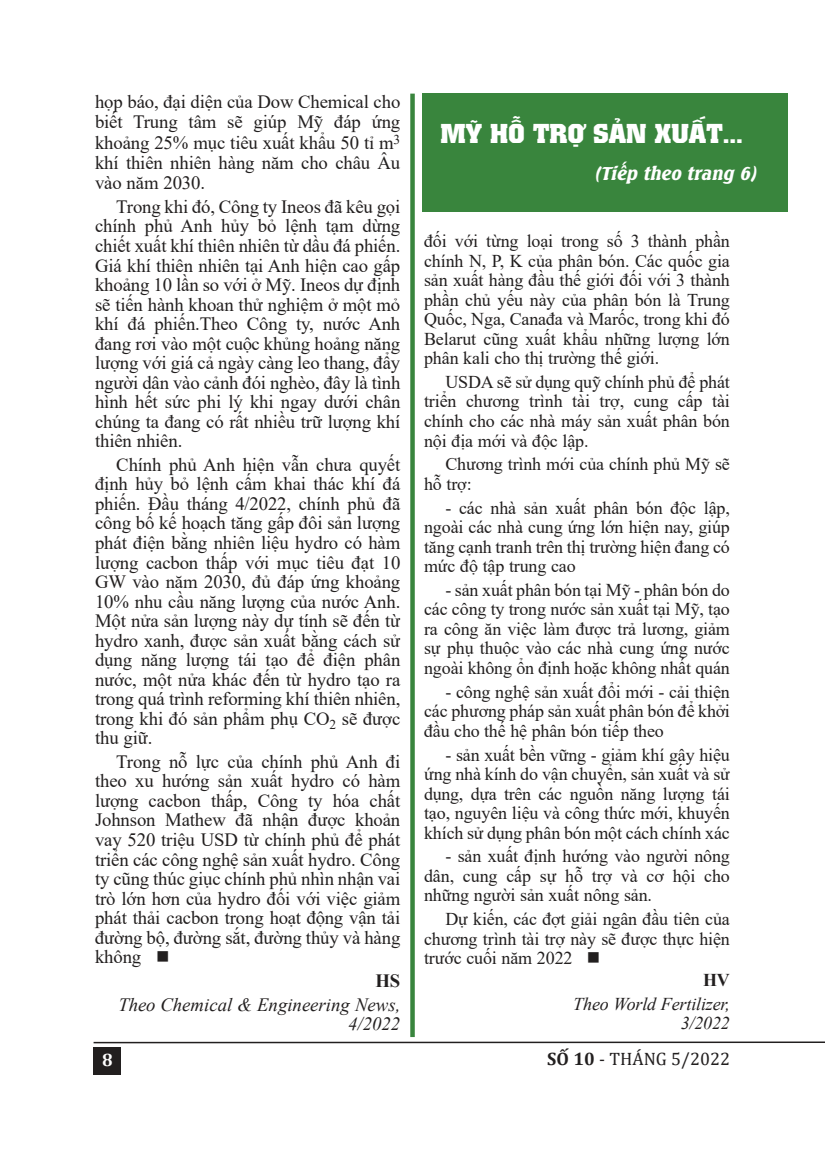
<style>
.page{position:relative;width:825px;height:1166px;background:#fff}
.page>*{position:absolute;margin:0;border:0;box-sizing:border-box;transform-origin:0 0}
.t1{font:27px "UTM Colossalis";color:#fff}
.t2{font:18.75px/19.5px "Times New Roman";letter-spacing:-.01em;color:#221f1f;text-align:justify}
.t3{font:italic 18.75px/19.5px "Times New Roman";color:#221f1f;text-align:right}
.t4{font:700 18.75px "Times New Roman";color:#221f1f}
.t5{font:18px/19.5px "Times New Roman";letter-spacing:-.01em;color:#221f1f;text-align:justify}
.t6{font:italic 18px/19.5px "Times New Roman";letter-spacing:-.01em;color:#221f1f;text-align:right}
.t7{font:18px "Cambria";color:#221f1f}
.t8{font:italic 700 18px "UTM Seagull";letter-spacing:-.01em;color:#fff}
.t9{font:700 18px "Times New Roman";color:#221f1f}
.t10{font:700 18px "Cambria";color:#fff}
.s1{font-weight:700}
</style>
<div class="page">
<div style="left:94px;top:1046px;width:27px;height:28px;background:#221f1f"></div>
<svg style="left:93px;top:1041px;width:732px;height:2px"></svg>
<div style="left:423px;top:94px;width:365px;height:118px;background:#39853d"></div>
<div style="left:410px;top:94px;width:5px;height:942px;background:#39853d"></div>
<p class="t2" style="left:95px;top:93px;width:307px;line-height:20.2px">họp báo, đại diện của Dow Chemical cho biết Trung tâm sẽ giúp Mỹ đáp ứng khoảng 25% mục tiêu xuất khẩu 50 tỉ m<sup>3 </sup>khí thiên nhiên hàng năm cho châu Âu vào năm 2030.</p>
<p class="t2" style="left:95px;top:198px;width:307px;text-indent:21px">Trong khi đó, Công ty Ineos đã kêu gọi chính phủ Anh hủy bỏ lệnh tạm dừng chiết xuất khí thiên nhiên từ dầu đá phiến.<br>Giá khí thiên nhiên tại Anh hiện cao gấp khoảng 10 lần so với ở Mỹ. Ineos dự định sẽ tiến hành khoan thử nghiệm ở một mỏ khí đá phiến.Theo Công ty, nước Anh đang rơi vào một cuộc khủng hoảng năng lượng với giá cả ngày càng leo thang, đẩy người dân vào cảnh đói nghèo, đây là tình hình hết sức phi lý khi ngay dưới chân chúng ta đang có rất nhiều trữ lượng khí thiên nhiên.</p>
<p class="t2" style="left:95px;top:456px;width:307px;text-indent:21px">Chính phủ Anh hiện vẫn chưa quyết định hủy bỏ lệnh cấm khai thác khí đá phiến. Đầu tháng 4/2022, chính phủ đã công bố kế hoạch tăng gấp đôi sản lượng phát điện bằng nhiên liệu hydro có hàm lượng cacbon thấp với mục tiêu đạt 10<br>GW vào năm 2030, đủ đáp ứng khoảng 10% nhu cầu năng lượng của nước Anh.<br>Một nửa sản lượng này dự tính sẽ đến từ hydro xanh, được sản xuất bằng cách sử dụng năng lượng tái tạo để điện phân nước, một nửa khác đến từ hydro tạo ra trong quá trình reforming khí thiên nhiên, trong khi đó sản phẩm phụ CO <sub>2</sub> sẽ được thu giữ.</p>
<p class="t2" style="left:95px;top:753px;width:307px;text-indent:21px">Trong nỗ lực của chính phủ Anh đi theo xu hướng sản xuất hydro có hàm lượng cacbon thấp, Công ty hóa chất Johnson Mathew đã nhận được khoản vay 520 triệu USD từ chính phủ để phát triển các công nghệ sản xuất hydro. Công ty cũng thúc giục chính phủ nhìn nhận vai trò lớn hơn của hydro đối với việc giảm phát thải cacbon trong hoạt động vận tải đường bộ, đường sắt, đường thủy và hàng không ■</p>
<p class="t4" style="left:375px;top:973px;width:26px">HS</p>
<p class="t3" style="left:119px;top:996px;width:283px">Theo Chemical &amp; Engineering News,<br>4/2022</p>
<h1 class="t1" style="left:441px;top:116px;width:304px">MỸ HỖ TRỢ SẢN XUẤT...</h1>
<p class="t8" style="left:594px;top:162px;width:165px">(Tiếp theo trang 6)</p>
<p class="t5" style="left:424px;top:231px;width:307px">đối với từng loại trong số 3 thành phần chính N, P, K của phân bón. Các quốc gia sản xuất hàng đầu thế giới đối với 3 thành phần chủ yếu này của phân bón là Trung Quốc, Nga, Canađa và Marốc, trong khi đó Belarut cũng xuất khẩu những lượng lớn phân kali cho thị trường thế giới.</p>
<p class="t5" style="left:424px;top:373px;width:307px;text-indent:21px">USDA sẽ sử dụng quỹ chính phủ để phát triển chương trình tài trợ, cung cấp tài chính cho các nhà máy sản xuất phân bón nội địa mới và độc lập.</p>
<p class="t5" style="left:424px;top:456px;width:307px;text-indent:21px">Chương trình mới của chính phủ Mỹ sẽ hỗ trợ:</p>
<p class="t5" style="left:424px;top:499px;width:307px;text-indent:21px">- các nhà sản xuất phân bón độc lập, ngoài các nhà cung ứng lớn hiện nay, giúp tăng cạnh tranh trên thị trường hiện đang có mức độ tập trung cao</p>
<p class="t5" style="left:424px;top:581px;width:307px;text-indent:21px">- sản xuất phân bón tại Mỹ - phân bón do các công ty trong nước sản xuất tại Mỹ, tạo ra công ăn việc làm được trả lương, giảm sự phụ thuộc vào các nhà cung ứng nước ngoài không ổn định hoặc không nhất quán</p>
<p class="t5" style="left:424px;top:683px;width:307px;text-indent:21px">- công nghệ sản xuất đổi mới - cải thiện các phương pháp sản xuất phân bón để khởi đầu cho thế hệ phân bón tiếp theo</p>
<p class="t5" style="left:424px;top:746px;width:307px;text-indent:21px">- sản xuất bền vững - giảm khí gây hiệu ứng nhà kính do vận chuyển, sản xuất và sử dụng, dựa trên các nguồn năng lượng tái tạo, nguyên liệu và công thức mới, khuyến khích sử dụng phân bón một cách chính xác</p>
<p class="t5" style="left:424px;top:847px;width:307px;text-indent:21px">- sản xuất định hướng vào người nông dân, cung cấp sự hỗ trợ và cơ hội cho những người sản xuất nông sản.</p>
<p class="t5" style="left:424px;top:910px;width:307px;text-indent:21px">Dự kiến, các đợt giải ngân đầu tiên của chương trình tài trợ này sẽ được thực hiện trước cuối năm 2022 ■</p>
<p class="t9" style="left:703px;top:973px;width:28px">HV</p>
<p class="t6" style="left:573px;top:995px;width:158px">Theo World Fertilizer,<br>3/2022</p>
<p class="t10" style="left:102px;top:1048px;width:12px">8</p>
<p class="t7" style="left:547px;top:1048px;width:184px"><span class="s1">SỐ 10</span> ‐ THÁNG 5/2022</p>
</div>
